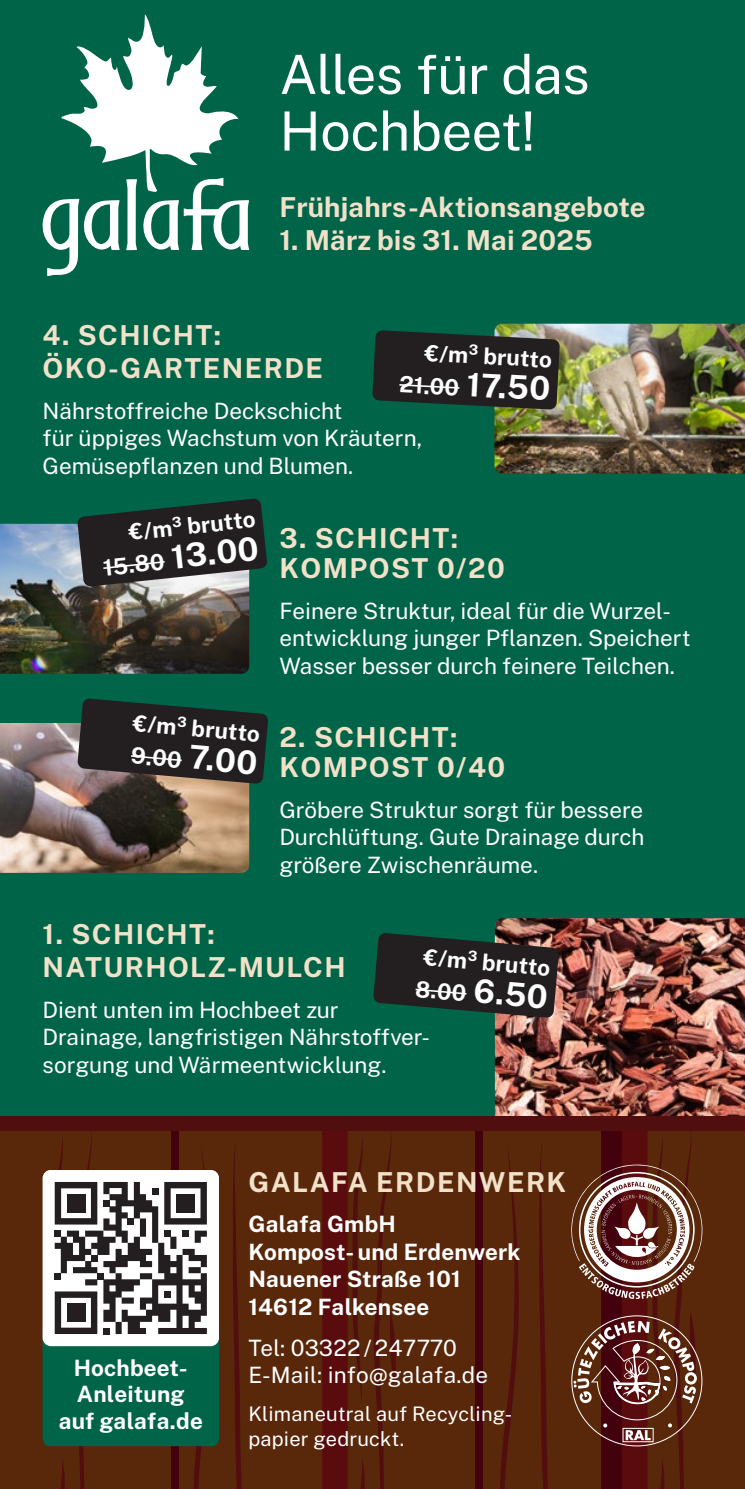
<style>
.page{position:relative;width:745px;height:1489px;background:#fff}
.page>*{position:absolute;margin:0;border:0;box-sizing:border-box;transform-origin:0 0}
.t1{font:54px/56.8px "Public Sans";letter-spacing:-.01em;color:#fff}
.t2{font:700 27.5px/30px "Public Sans";letter-spacing:.05em;color:#f1e1c9}
.t3{font:700 27.5px "Public Sans";letter-spacing:.005em;color:#f1e1c9}
.t4{font:22.5px/27.5px "Public Sans";color:#fff}
.t5{font:700 22.5px/32.5px "Public Sans";letter-spacing:.01em;color:#fff}
.t6{font:20px/25px "Public Sans";letter-spacing:.01em;color:#fff}
.s1{font-size:32.5px}
</style>
<div class="page">
<div style="left:0;top:0;width:744px;height:1118px;background:#006448"></div>
<img style="left:494px;top:324px;width:250px;height:149px">
<img style="left:494px;top:918px;width:250px;height:198px">
<div style="left:121px;top:1118px;width:201px;height:370px;background:#59270a"></div>
<div style="left:720px;top:1118px;width:24px;height:370px;background:#59270a"></div>
<div style="left:0;top:1118px;width:22px;height:370px;background:#59270a"></div>
<div style="left:421px;top:1118px;width:200px;height:370px;background:#59270a"></div>
<div style="left:621px;top:1118px;width:99px;height:370px;background:#59270a"></div>
<div style="left:322px;top:1118px;width:99px;height:370px;background:#59270a"></div>
<div style="left:22px;top:1118px;width:99px;height:370px;background:#59270a"></div>
<svg style="left:373px;top:1130px;width:22px;height:358px"></svg>
<svg style="left:539px;top:1150px;width:9px;height:338px"></svg>
<svg style="left:500px;top:1152px;width:18px;height:336px"></svg>
<svg style="left:233px;top:1154px;width:9px;height:334px"></svg>
<div style="left:474px;top:1118px;width:8px;height:370px;background:#42010c"></div>
<svg style="left:322px;top:1130px;width:43px;height:358px"></svg>
<svg style="left:42px;top:14px;width:208px;height:262px"></svg>
<svg style="left:570px;top:1130px;width:132px;height:358px"></svg>
<svg style="left:373px;top:932px;width:185px;height:85px"></svg>
<img style="left:0;top:698px;width:268px;height:174px">
<svg style="left:372px;top:330px;width:187px;height:79px"></svg>
<div style="left:0;top:1116px;width:744px;height:14px;background:#500e0f"></div>
<img style="left:0;top:498px;width:267px;height:175px">
<svg style="left:43px;top:1130px;width:176px;height:358px"></svg>
<div style="left:67px;top:1193px;width:18px;height:19px;background:#231f20"></div>
<div style="left:176px;top:1193px;width:18px;height:19px;background:#231f20"></div>
<div style="left:67px;top:1303px;width:18px;height:18px;background:#231f20"></div>
<p class="t1" style="left:279px;top:43px;width:312px">Alles für das<br>Hochbeet!</p>
<p class="t3" style="left:279px;top:187px;width:367px">Frühjahrs-Aktionsangebote</p>
<p class="t3" style="left:279px;top:220px;width:314px">1. März bis 31. Mai 2025</p>
<p class="t2" style="left:43px;top:317px;width:282px;line-height:32.5px">4. SCHICHT:<br>ÖKO-GARTENERDE</p>
<p class="t4" style="left:43px;top:395px;width:381px">Nährstoffreiche Deckschicht<br>für üppiges Wachstum von Kräutern,<br>Gemüsepflanzen und Blumen.</p>
<p class="t5" style="left:402px;top:334px;width:152px;text-align:right;rotate:3deg">€/m³ brutto<br>21.00 <span class="s1">17.50</span></p>
<p class="t5" style="left:98px;top:517px;width:158px;text-align:right;rotate:-6deg">€/m³ brutto<br>15.80 <span class="s1">13.00</span></p>
<p class="t5" style="left:134px;top:705px;width:129px;rotate:5deg">€/m³ brutto<br>9.00 <span class="s1">7.00</span></p>
<p class="t2" style="left:279px;top:521px;width:227px">3. SCHICHT:<br>KOMPOST 0/20</p>
<p class="t4" style="left:279px;top:595px;width:413px">Feinere Struktur, ideal für die Wurzel&shy;entwicklung junger Pflanzen. Speichert<br>Wasser besser durch feinere Teilchen.</p>
<p class="t2" style="left:279px;top:720px;width:227px">2. SCHICHT:<br>KOMPOST 0/40</p>
<p class="t4" style="left:279px;top:794px;width:366px;text-align:justify">Gröbere Struktur sorgt für bessere Durchlüftung. Gute Drainage durch größere Zwischenräume.</p>
<p class="t2" style="left:43px;top:916px;width:304px;line-height:32.5px">1. SCHICHT:<br>NATURHOLZ-MULCH</p>
<p class="t4" style="left:43px;top:994px;width:386px">Dient unten im Hochbeet zur<br>Drainage, langfristigen Nährstoffver&shy;sorgung und Wärmeentwicklung.</p>
<p class="t5" style="left:420px;top:938px;width:134px;rotate:5deg">€/m³ brutto<br>8.00 <span class="s1">6.50</span></p>
<p class="t5" style="left:59px;top:1353px;width:145px;line-height:26.2px;text-align:center">Hochbeet-<br>Anleitung auf galafa.de</p>
<p class="t2" style="left:248px;top:1164px;width:319px">GALAFA ERDENWERK</p>
<p class="t5" style="left:248px;top:1208px;width:273px;line-height:27.5px">Galafa GmbH<br>Kompost- und Erdenwerk<br>Nauener Straße 101<br>14612 Falkensee</p>
<p class="t4" style="left:248px;top:1331px;width:241px">Tel: 03322/247770<br>E-Mail: info@galafa.de</p>
<p class="t6" style="left:248px;top:1399px;width:265px">Klimaneutral auf Recycling&shy;papier gedruckt.</p>
</div>
